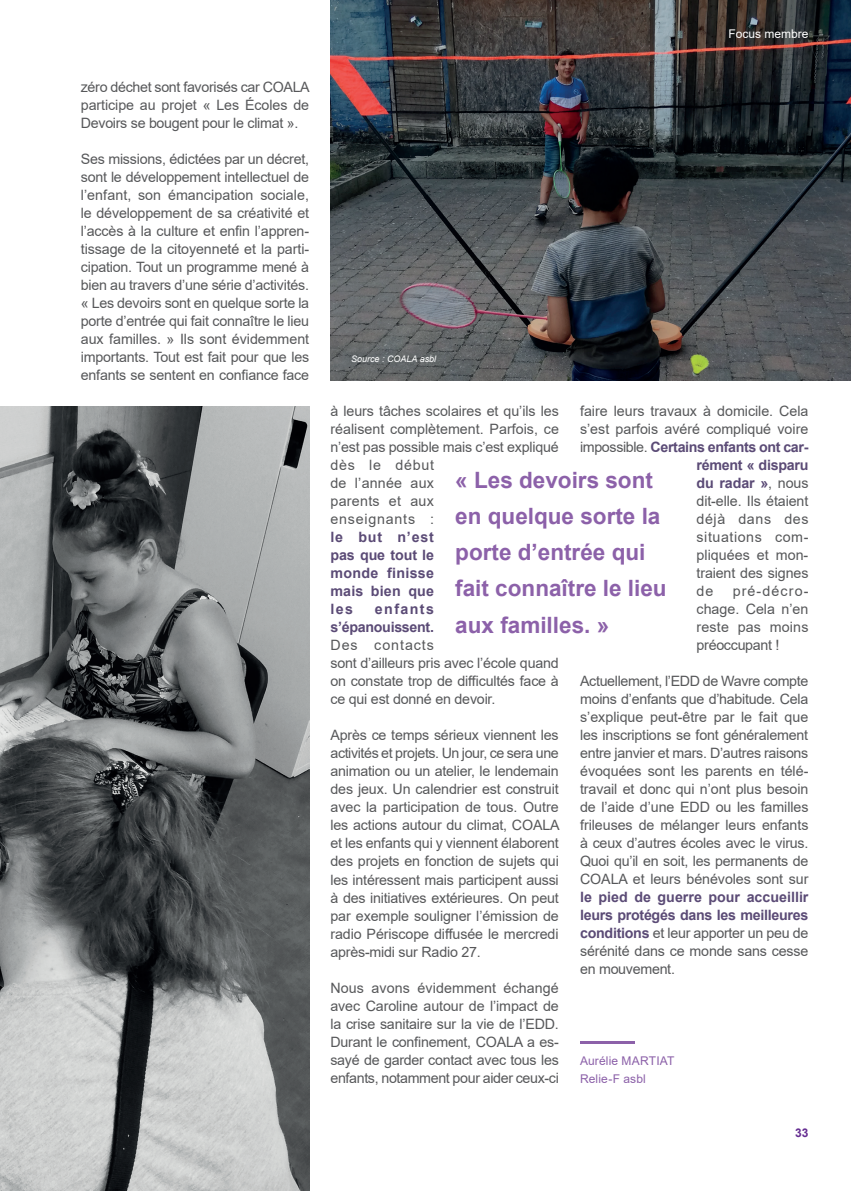
<style>
.page{position:relative;width:851px;height:1191px;background:#fff}
.page>*{position:absolute;margin:0;border:0;box-sizing:border-box;transform-origin:0 0}
.t1{font:700 22.5px/36px "Arial";color:#8c61a9}
.t2{font:14.25px/18px "Arial";letter-spacing:-.005em;color:#57585a;text-align:justify}
.t3{font:700 14.25px/18px "Arial";letter-spacing:-.02em;color:#5b4b76;text-align:justify}
.t4{font:14.25px "Arial";letter-spacing:.04em;color:#57585a}
.t5{font:12px/18px "Arial";letter-spacing:.01em;color:#8c61a9}
.t6{font:12px "Arial";color:#fff}
.t7{font:700 12px "Arial";color:#652d91}
.t8{font:italic 9px "Arial";color:#fff}
.s1{font-weight:400;color:#57585a}
</style>
<div class="page">
<img style="left:330px;top:0;width:520px;height:380px">
<img style="left:0;top:406px;width:309px;height:785px">
<hr style="left:580px;top:1041px;width:54px;height:2px;background:#8c61a9">
<p class="t2" style="left:81px;top:78px;width:230px">zéro déchet sont favorisés car COALA participe au projet « Les Écoles de Devoirs se bougent pour le climat ».</p>
<p class="t2" style="left:81px;top:150px;width:230px">Ses missions, édictées par un décret, sont le développement intellectuel de l’enfant, son émancipation sociale, le développement de sa créativité et l’accès à la culture et enfin l’appren&shy;tissage de la citoyenneté et la parti&shy;cipation. Tout un programme mené à bien au travers d’une série d’activités. « Les devoirs sont en quelque sorte la porte d’entrée qui fait connaître le lieu aux familles. » Ils sont évidemment importants. Tout est fait pour que les enfants se sentent en confiance face</p>
<p class="t8" style="left:351px;top:353px;width:87px">Source : COALA asbl</p>
<p class="t6" style="left:728px;top:26px;width:82px">Focus membre</p>
<p class="t2" style="left:580px;top:402px;width:230px">faire leurs travaux à domicile. Cela</p>
<p class="t2" style="left:580px;top:420px;width:230px">s’est parfois avéré compliqué voire</p>
<p class="t3" style="left:580px;top:438px;width:230px"><span class="s1">impossible.</span> Certains enfants ont car-</p>
<p class="t3" style="left:696px;top:456px;width:113px">rément « disparu</p>
<p class="t3" style="left:696px;top:474px;width:113px">du radar »<span class="s1">, nous</span></p>
<p class="t2" style="left:696px;top:492px;width:113px">dit-elle. Ils étaient</p>
<p class="t4" style="left:696px;top:509px;width:113px">déjà dans des</p>
<p class="t4" style="left:696px;top:527px;width:113px">situations com-</p>
<p class="t2" style="left:696px;top:546px;width:113px">pliquées et mon-</p>
<p class="t2" style="left:696px;top:564px;width:113px">traient des signes</p>
<p class="t2" style="left:696px;top:582px;width:18px">de</p>
<p class="t2" style="left:330px;top:402px;width:230px;text-align:left">à leurs tâches scolaires et qu’ils les réalisent complètement. Parfois, ce n’est pas possible mais c’est expliqué dès le début<br>de l’année aux<br>parents et aux<br>enseignants :</p>
<p class="t3" style="left:330px;top:528px;width:105px">le but n’est pas que tout le monde finisse mais bien que les</p>
<h1 class="t1" style="left:455px;top:463px;width:213px">« Les devoirs sont en quelque sorte la porte d’entrée qui fait connaître le lieu aux familles. »</h1>
<p class="t2" style="left:696px;top:582px;width:113px;text-indent:36px">pré-décro&shy;chage. Cela n’en reste pas moins préoccupant !</p>
<p class="t2" style="left:580px;top:672px;width:230px">Actuellement, l’EDD de Wavre compte moins d’enfants que d’habitude. Cela s’explique peut-être par le fait que les inscriptions se font généralement entre janvier et mars. D’autres raisons évoquées sont les parents en télé&shy;travail et donc qui n’ont plus besoin de l’aide d’une EDD ou les familles frileuses de mélanger leurs enfants à ceux d’autres écoles avec le virus.<br>Quoi qu’il en soit, les permanents de COALA et leurs bénévoles sont sur</p>
<p class="t3" style="left:580px;top:888px;width:230px">le pied de guerre pour accueillir leurs protégés dans les meilleures conditions <span class="s1">et leur apporter un peu de sérénité dans ce monde sans cesse en mouvement.</span></p>
<p class="t3" style="left:330px;top:600px;width:105px;text-align:right">enfants s’épanouissent.</p>
<p class="t2" style="left:330px;top:636px;width:230px;text-align:left">Des contacts<br>sont d’ailleurs pris avec l’école quand on constate trop de difficultés face à ce qui est donné en devoir.</p>
<p class="t2" style="left:330px;top:726px;width:231px">Après ce temps sérieux viennent les activités et projets. Un jour, ce sera une animation ou un atelier, le lendemain des jeux. Un calendrier est construit avec la participation de tous. Outre les actions autour du climat, COALA et les enfants qui y viennent élaborent des projets en fonction de sujets qui les intéressent mais participent aussi à des initiatives extérieures. On peut par exemple souligner l’émission de radio Périscope diffusée le mercredi après-midi sur Radio 27.</p>
<p class="t2" style="left:330px;top:978px;width:230px">Nous avons évidemment échangé avec Caroline autour de l’impact de la crise sanitaire sur la vie de l’EDD.<br>Durant le confinement, COALA a es&shy;sayé de garder contact avec tous les enfants, notamment pour aider ceux-ci</p>
<p class="t5" style="left:580px;top:1051px;width:96px">Aurélie MARTIAT<br>Relie-F asbl</p>
<p class="t7" style="left:795px;top:1124px;width:15px">33</p>
</div>
